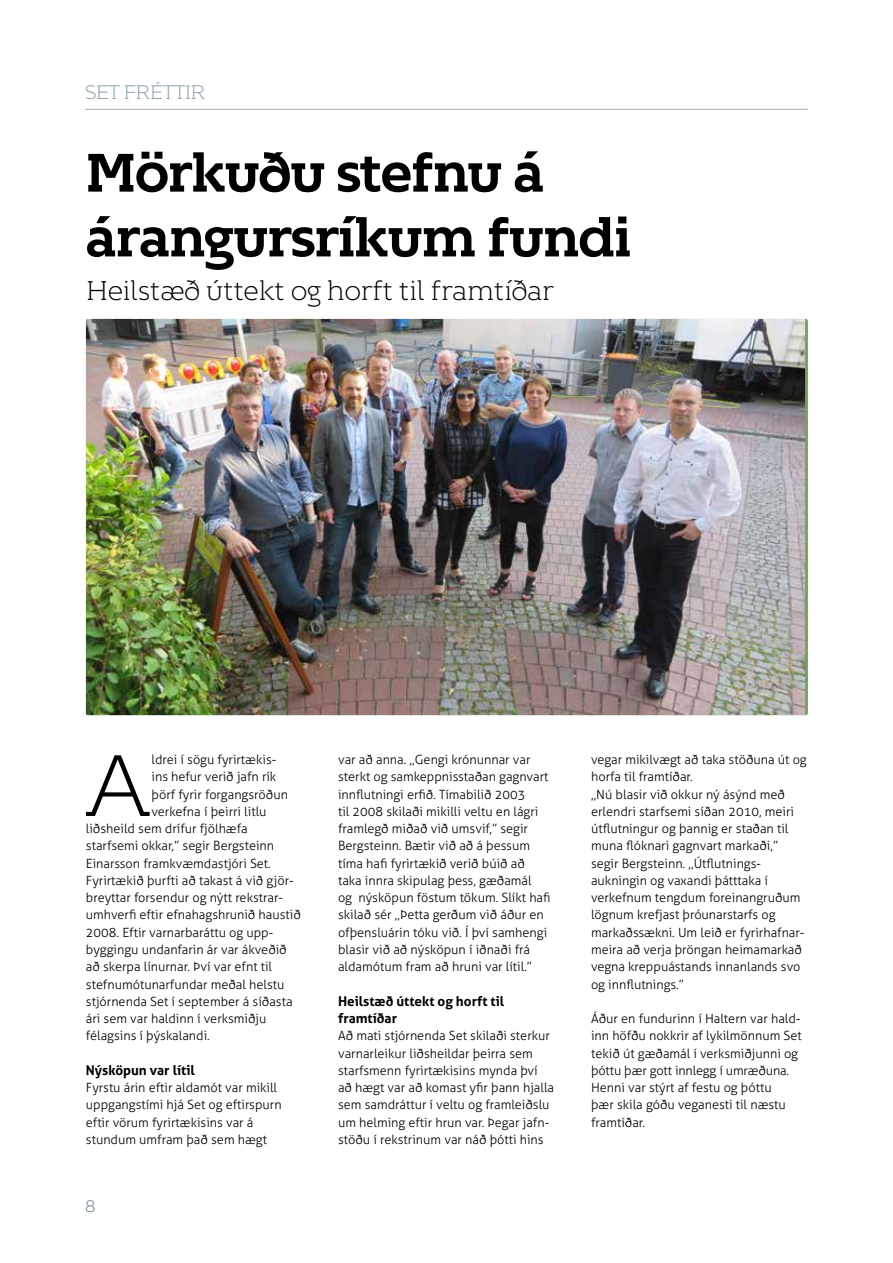
<style>
.page{position:relative;width:893px;height:1263px;background:#fff}
.page>*{position:absolute;margin:0;border:0;box-sizing:border-box;transform-origin:0 0}
.t1{font:300 86.85px "Kontrapunkt Bob";color:#000}
.t2{font:700 54px/64.8px "Kontrapunkt Bob";letter-spacing:-.04em;color:#000}
.t3{font:300 27px "Kontrapunkt Bob";letter-spacing:-.04em;color:#000}
.t4{font:300 19.5px "Kontrapunkt Bob";letter-spacing:-.05em;color:#8b9faa}
.t5{font:300 16.5px "Kontrapunkt Bob";color:#5f7783}
.t6{font:700 13.5px/17.2px "Aller";color:#000}
.t7{font:300 12.75px/17.2px "Aller";color:#000}
</style>
<div class="page">
<hr style="left:85px;top:109px;width:723px;height:1px;background:#a7a9ac">
<img style="left:86px;top:319px;width:719px;height:396px">
<h3 class="t4" style="left:85px;top:82px;width:122px">SET FRÉTTIR</h3>
<h2 class="t2" style="left:85px;top:141px;width:548px">Mörkuðu stefnu á árangursríkum fundi</h2>
<h3 class="t3" style="left:86px;top:277px;width:470px">Heilstæð úttekt og horft til framtíðar</h3>
<h1 class="t1" style="left:84px;top:739px;width:69px">A</h1>
<p class="t7" style="left:152px;top:751px;width:126px">ldrei í sögu fyrirtækis-</p>
<p class="t7" style="left:152px;top:768px;width:126px">ins hefur verið jafn rík</p>
<p class="t7" style="left:152px;top:785px;width:138px">þörf fyrir forgangsröðun</p>
<p class="t7" style="left:152px;top:803px;width:117px">verkefna í þeirri litlu</p>
<p class="t7" style="left:86px;top:820px;width:163px">liðsheild sem drífur fjölhæfa</p>
<p class="t7" style="left:86px;top:837px;width:190px">starfsemi okkar,” segir Bergsteinn</p>
<p class="t7" style="left:86px;top:855px;width:186px">Einarsson framkvæmdastjóri Set.</p>
<p class="t7" style="left:86px;top:872px;width:209px">Fyrirtækið þurfti að takast á við gjör-</p>
<p class="t7" style="left:86px;top:889px;width:199px">breyttar forsendur og nýtt rekstrar-</p>
<p class="t7" style="left:86px;top:906px;width:216px">umhverfi eftir efnahagshrunið haustið</p>
<p class="t7" style="left:86px;top:924px;width:189px">2008. Eftir varnarbaráttu og upp-</p>
<p class="t7" style="left:86px;top:941px;width:202px">byggingu undanfarin ár var ákveðið</p>
<p class="t7" style="left:86px;top:958px;width:188px">að skerpa línurnar. Því var efnt til</p>
<p class="t7" style="left:86px;top:975px;width:200px">stefnumótunarfundar meðal helstu</p>
<p class="t7" style="left:86px;top:993px;width:208px">stjórnenda Set í september á síðasta</p>
<p class="t7" style="left:86px;top:1010px;width:182px">ári sem var haldinn í verksmiðju</p>
<p class="t7" style="left:86px;top:1027px;width:125px">félagsins í þýskalandi.</p>
<p class="t6" style="left:86px;top:1061px;width:110px">Nýsköpun var lítil</p>
<p class="t7" style="left:86px;top:1079px;width:197px">Fyrstu árin eftir aldamót var mikill uppgangstími hjá Set og eftirspurn eftir vörum fyrirtækisins var á stundum umfram það sem hægt</p>
<p class="t5" style="left:85px;top:1198px;width:12px">8</p>
<p class="t7" style="left:338px;top:751px;width:214px">var að anna. ,,Gengi krónunnar var sterkt og samkeppnisstaðan gagnvart innflutningi erfið. Tímabilið 2003<br>til 2008 skilaði mikilli veltu en lágri framlegð miðað við umsvif,” segir Bergsteinn. Bætir við að á þessum tíma hafi fyrirtækið verið búið að taka innra skipulag þess, gæðamál<br>og nýsköpun föstum tökum. Slíkt hafi skilað sér ,,Þetta gerðum við áður en ofþensluárin tóku við. Í því samhengi blasir við að nýsköpun í iðnaði frá aldamótum fram að hruni var lítil.”</p>
<p class="t6" style="left:338px;top:992px;width:168px">Heilstæð úttekt og horft til framtíðar</p>
<p class="t7" style="left:338px;top:1027px;width:218px">Að mati stjórnenda Set skilaði sterkur varnarleikur liðsheildar þeirra sem starfsmenn fyrirtækisins mynda því að hægt var að komast yfir þann hjalla sem samdráttur í veltu og framleiðslu um helming eftir hrun var. Þegar jafn&shy;stöðu í rekstrinum var náð þótti hins</p>
<p class="t7" style="left:591px;top:751px;width:217px">vegar mikilvægt að taka stöðuna út og horfa til framtíðar.<br>,,Nú blasir við okkur ný ásýnd með erlendri starfsemi síðan 2010, meiri útflutningur og þannig er staðan til muna flóknari gagnvart markaði,” segir Bergsteinn. ,,Útflutnings&shy;aukningin og vaxandi þátttaka í verkefnum tengdum foreinangruðum lögnum krefjast þróunarstarfs og markaðssækni. Um leið er fyrirhafnar&shy;meira að verja þröngan heimamarkað vegna kreppuástands innanlands svo og innflutnings.”</p>
<p class="t7" style="left:591px;top:1010px;width:212px">Áður en fundurinn í Haltern var hald&shy;inn höfðu nokkrir af lykilmönnum Set tekið út gæðamál í verksmiðjunni og þóttu þær gott innlegg í umræðuna.<br>Henni var stýrt af festu og þóttu<br>þær skila góðu veganesti til næstu framtíðar.</p>
</div>
